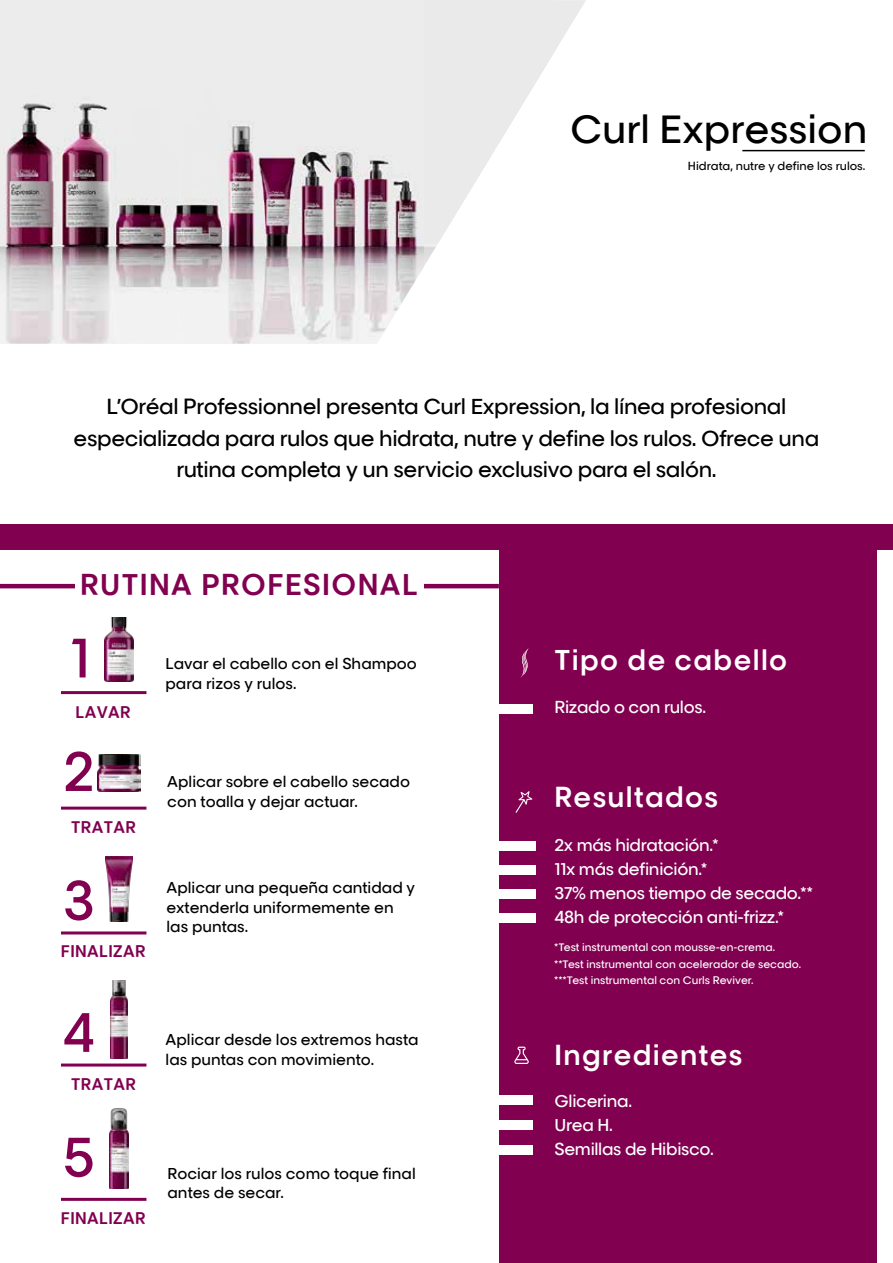
<style>
.page{position:relative;width:893px;height:1263px;background:#fff}
.page>*{position:absolute;margin:0;border:0;box-sizing:border-box;transform-origin:0 0}
.t1{font:52.8px "LOREAL PRO OFFICE";color:#810050}
.t2{font:38.25px "LOREAL PRO OFFICE";color:#000}
.t3{font:600 28.2px "LOREAL PRO OFFICE";letter-spacing:.05em;color:#810050}
.t4{font:600 27px "LOREAL PRO OFFICE";letter-spacing:.05em;color:#fff}
.t5{font:21px/31.5px "LOREAL PRO OFFICE";letter-spacing:-.02em;color:#000;text-align:center}
.t6{font:16.5px/24px "LOREAL PRO OFFICE";letter-spacing:-.02em;color:#fff}
.t7{font:600 15.9px "LOREAL PRO OFFICE";letter-spacing:.025em;color:#810050}
.t8{font:15px/19.5px "LOREAL PRO OFFICE";color:#000}
.t9{font:11.25px "LOREAL PRO OFFICE";color:#000}
.t10{font:10.5px/16.5px "LOREAL PRO OFFICE";color:#fff}
</style>
<div class="page">
<div style="left:499px;top:550px;width:377px;height:713px;background:#810050"></div>
<div style="left:495px;top:704px;width:38px;height:10px;background:#fff"></div>
<svg style="left:514px;top:1046px;width:15px;height:18px"></svg>
<div style="left:495px;top:1095px;width:38px;height:10px;background:#fff"></div>
<div style="left:495px;top:1120px;width:38px;height:10px;background:#fff"></div>
<svg style="left:515px;top:791px;width:18px;height:22px"></svg>
<div style="left:498px;top:841px;width:38px;height:9px;background:#fff"></div>
<div style="left:498px;top:865px;width:38px;height:9px;background:#fff"></div>
<svg style="left:521px;top:648px;width:8px;height:30px"></svg>
<div style="left:0;top:524px;width:893px;height:26px;background:#810050"></div>
<hr style="left:0;top:584px;width:499px;height:4px;background:#810050">
<div style="left:75px;top:571px;width:349px;height:27px;background:#fff"></div>
<div style="left:498px;top:889px;width:38px;height:10px;background:#fff"></div>
<div style="left:498px;top:913px;width:38px;height:10px;background:#fff"></div>
<div style="left:495px;top:1145px;width:38px;height:10px;background:#fff"></div>
<hr style="left:61px;top:931px;width:85px;height:3px;background:#810050">
<img style="left:106px;top:856px;width:26px;height:65px">
<hr style="left:61px;top:807px;width:85px;height:3px;background:#810050">
<img style="left:97px;top:755px;width:44px;height:37px">
<hr style="left:61px;top:691px;width:85px;height:3px;background:#810050">
<img style="left:105px;top:617px;width:28px;height:64px">
<hr style="left:61px;top:1063px;width:85px;height:3px;background:#810050">
<img style="left:111px;top:980px;width:16px;height:79px">
<hr style="left:61px;top:1198px;width:85px;height:3px;background:#810050">
<img style="left:110px;top:1109px;width:18px;height:79px">
<hr style="left:742px;top:150px;width:123px;height:1px;background:#000">
<svg style="left:424px;top:0;width:162px;height:244px"></svg>
<img style="left:0;top:0;width:424px;height:344px">
<h2 class="t2" style="left:570px;top:100px;width:299px">Curl Expression</h2>
<p class="t9" style="left:688px;top:157px;width:179px">Hidrata, nutre y define los rulos.</p>
<h3 class="t5" style="left:74px;top:389px;width:747px">L’Oréal Professionnel presenta Curl Expression, la línea profesional especializada para rulos que hidrata, nutre y define los rulos. Ofrece una rutina completa y un servicio exclusivo para el salón.</h3>
<h3 class="t3" style="left:80px;top:563px;width:339px">RUTINA PROFESIONAL</h3>
<h1 class="t1" style="left:70px;top:619px;width:21px">1</h1>
<p class="t7" style="left:76px;top:700px;width:57px">LAVAR</p>
<h1 class="t1" style="left:63px;top:732px;width:32px">2</h1>
<p class="t7" style="left:71px;top:815px;width:66px">TRATAR</p>
<h1 class="t1" style="left:63px;top:861px;width:33px">3</h1>
<p class="t7" style="left:61px;top:939px;width:86px">FINALIZAR</p>
<p class="t8" style="left:165px;top:653px;width:253px">Lavar el cabello con el Shampoo para rizos y rulos.</p>
<p class="t8" style="left:167px;top:771px;width:244px">Aplicar sobre el cabello secado con toalla y dejar actuar.</p>
<p class="t8" style="left:167px;top:877px;width:250px">Aplicar una pequeña cantidad y extenderla uniformemente en las puntas.</p>
<h1 class="t1" style="left:63px;top:993px;width:33px">4</h1>
<p class="t7" style="left:71px;top:1072px;width:66px">TRATAR</p>
<h1 class="t1" style="left:62px;top:1118px;width:34px">5</h1>
<p class="t7" style="left:61px;top:1206px;width:86px">FINALIZAR</p>
<p class="t8" style="left:166px;top:1029px;width:254px">Aplicar desde los extremos hasta las puntas con movimiento.</p>
<p class="t8" style="left:168px;top:1163px;width:250px">Rociar los rulos como toque final antes de secar.</p>
<h3 class="t4" style="left:554px;top:640px;width:234px">Tipo de cabello</h3>
<p class="t6" style="left:554px;top:694px;width:153px">Rizado o con rulos.</p>
<h3 class="t4" style="left:554px;top:777px;width:165px">Resultados</h3>
<p class="t6" style="left:554px;top:832px;width:260px">2x más hidratación.*<br>11x más definición.*<br>37% menos tiempo de secado.**<br>48h de protección anti-frizz.*</p>
<p class="t10" style="left:554px;top:939px;width:249px">*Test instrumental con mousse-en-crema. **Test instrumental con acelerador de secado. ***Test instrumental con Curls Reviver.</p>
<h3 class="t4" style="left:554px;top:1035px;width:189px">Ingredientes</h3>
<p class="t6" style="left:554px;top:1088px;width:161px">Glicerina.<br>Urea H.<br>Semillas de Hibisco.</p>
</div>
